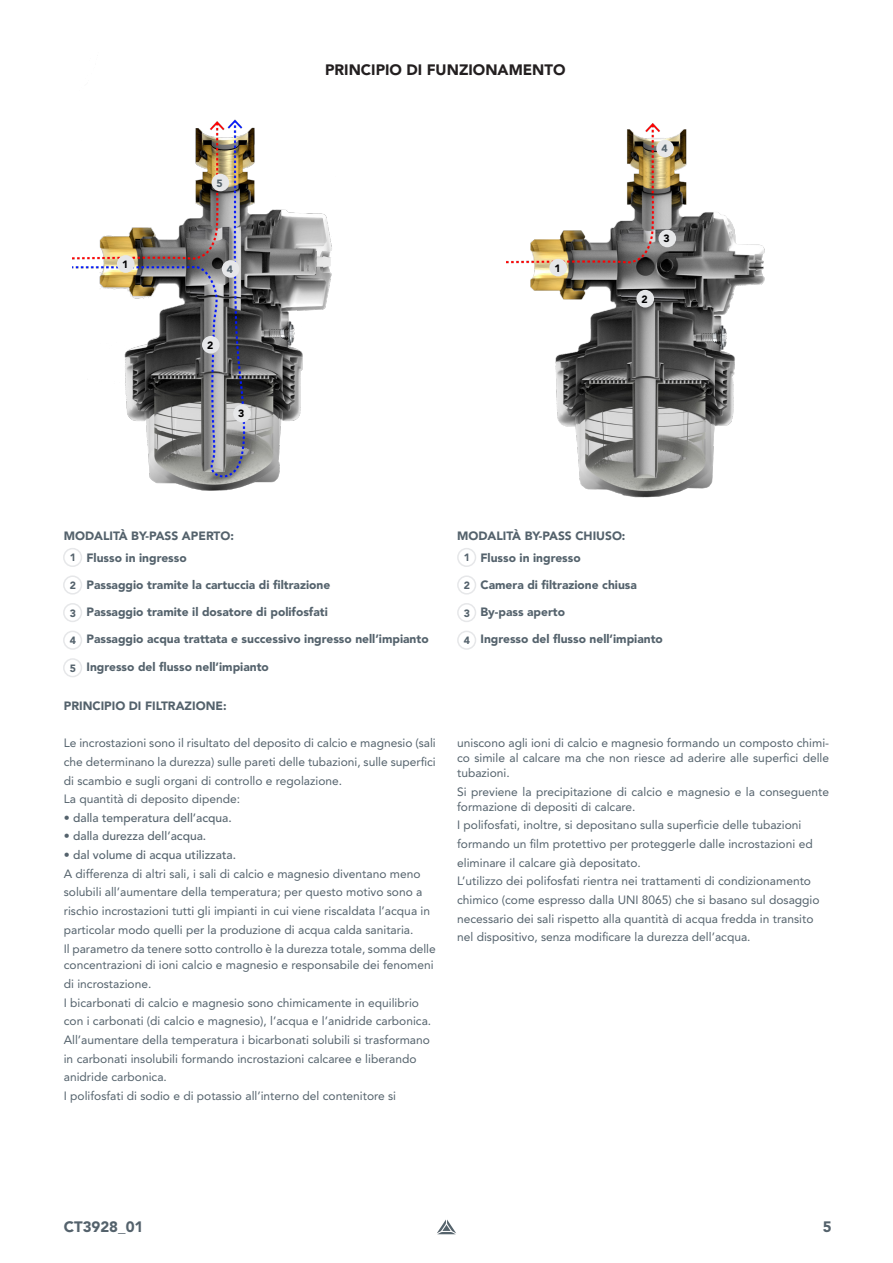
<style>
.page{position:relative;width:893px;height:1263px;background:#fff}
.page>*{position:absolute;margin:0;border:0;box-sizing:border-box;transform-origin:0 0}
.t1{font:900 15px "Avenir LT Pro";color:#231f20}
.t2{font:900 15px "Avenir LT Pro";color:#54626c}
.t3{font:12px/15px "Avenir LT Pro";color:#54626c}
.t4{font:900 12px "Avenir LT Pro";color:#54626c}
.t5{font:500 12px "Avenir LT Pro";color:#54626c}
.t6{font:900 10.5px "Avenir LT Pro";color:#54626c}
.t7{font:900 10.5px "Avenir LT Pro";color:#000001}
</style>
<div class="page">
<svg style="left:437px;top:1219px;width:19px;height:15px"></svg>
<div style="left:63px;top:548px;width:19px;height:19px;border:2px solid #e6e7e9;border-radius:50%"></div>
<div style="left:63px;top:575px;width:19px;height:20px;border:2px solid #e6e7e9;border-radius:50%"></div>
<div style="left:63px;top:603px;width:19px;height:19px;border:2px solid #e6e7e9;border-radius:50%"></div>
<div style="left:63px;top:631px;width:19px;height:19px;border:2px solid #e6e7e9;border-radius:50%"></div>
<div style="left:63px;top:658px;width:19px;height:19px;border:2px solid #e6e7e9;border-radius:50%"></div>
<img style="left:73px;top:119px;width:259px;height:372px">
<div style="left:117px;top:255px;width:18px;height:18px;background:#e6e7e9;border-radius:50%"></div>
<div style="left:202px;top:336px;width:18px;height:18px;background:#e6e7e9;border-radius:50%"></div>
<div style="left:233px;top:405px;width:18px;height:17px;background:#e6e7e9;border-radius:50%"></div>
<div style="left:222px;top:260px;width:17px;height:18px;background:#e6e7e9;border-radius:50%"></div>
<div style="left:212px;top:174px;width:17px;height:17px;background:#e6e7e9;border-radius:50%"></div>
<div style="left:457px;top:548px;width:19px;height:19px;border:2px solid #e6e7e9;border-radius:50%"></div>
<div style="left:457px;top:575px;width:19px;height:20px;border:2px solid #e6e7e9;border-radius:50%"></div>
<div style="left:457px;top:603px;width:19px;height:19px;border:2px solid #e6e7e9;border-radius:50%"></div>
<div style="left:457px;top:631px;width:19px;height:19px;border:2px solid #e6e7e9;border-radius:50%"></div>
<img style="left:506px;top:123px;width:259px;height:375px">
<div style="left:549px;top:259px;width:18px;height:17px;background:#e6e7e9;border-radius:50%"></div>
<div style="left:636px;top:290px;width:18px;height:17px;background:#e6e7e9;border-radius:50%"></div>
<div style="left:658px;top:230px;width:18px;height:17px;background:#e6e7e9;border-radius:50%"></div>
<div style="left:656px;top:140px;width:18px;height:17px;background:#e6e7e9;border-radius:50%"></div>
<p class="t7" style="left:122px;top:258px;width:8px">1</p>
<p class="t6" style="left:217px;top:176px;width:8px">5</p>
<p class="t6" style="left:227px;top:263px;width:8px">4</p>
<p class="t7" style="left:207px;top:339px;width:8px">2</p>
<p class="t7" style="left:238px;top:407px;width:8px">3</p>
<p class="t1" style="left:325px;top:61px;width:242px">PRINCIPIO DI FUNZIONAMENTO</p>
<p class="t7" style="left:554px;top:262px;width:8px">1</p>
<p class="t6" style="left:661px;top:142px;width:8px">4</p>
<p class="t7" style="left:664px;top:232px;width:8px">3</p>
<p class="t7" style="left:641px;top:293px;width:8px">2</p>
<p class="t4" style="left:64px;top:529px;width:172px">MODALITÀ BY-PASS APERTO:</p>
<p class="t4" style="left:457px;top:529px;width:170px">MODALITÀ BY-PASS CHIUSO:</p>
<p class="t6" style="left:70px;top:551px;width:8px">1</p>
<p class="t6" style="left:70px;top:579px;width:8px">2</p>
<p class="t6" style="left:70px;top:606px;width:8px">3</p>
<p class="t6" style="left:70px;top:634px;width:8px">4</p>
<p class="t6" style="left:70px;top:662px;width:8px">5</p>
<p class="t4" style="left:86px;top:550px;width:102px">Flusso in ingresso</p>
<p class="t4" style="left:86px;top:578px;width:245px">Passaggio tramite la cartuccia di filtrazione</p>
<p class="t4" style="left:86px;top:605px;width:243px">Passaggio tramite il dosatore di polifosfati</p>
<p class="t4" style="left:86px;top:632px;width:344px">Passaggio acqua trattata e successivo ingresso nell’impianto</p>
<p class="t4" style="left:86px;top:659px;width:184px">Ingresso del flusso nell’impianto</p>
<p class="t4" style="left:64px;top:698px;width:164px">PRINCIPIO DI FILTRAZIONE:</p>
<p class="t3" style="left:64px;top:735px;width:374px">Le incrostazioni sono il risultato del deposito di calcio e magnesio (sali</p>
<p class="t3" style="left:64px;top:754px;width:374px">che determinano la durezza) sulle pareti delle tubazioni, sulle superfici</p>
<p class="t3" style="left:64px;top:773px;width:280px">di scambio e sugli organi di controllo e regolazione.</p>
<p class="t3" style="left:64px;top:791px;width:178px">La quantità di deposito dipende:</p>
<p class="t5" style="left:64px;top:810px;width:170px">• dalla temperatura dell’acqua.</p>
<p class="t5" style="left:64px;top:829px;width:144px">• dalla durezza dell’acqua.</p>
<p class="t5" style="left:64px;top:848px;width:174px">• dal volume di acqua utilizzata.</p>
<p class="t3" style="left:64px;top:866px;width:358px">A differenza di altri sali, i sali di calcio e magnesio diventano meno</p>
<p class="t3" style="left:64px;top:885px;width:360px">solubili all’aumentare della temperatura; per questo motivo sono a</p>
<p class="t3" style="left:64px;top:903px;width:368px">rischio incrostazioni tutti gli impianti in cui viene riscaldata l’acqua in</p>
<p class="t3" style="left:64px;top:922px;width:351px">particolar modo quelli per la produzione di acqua calda sanitaria.</p>
<p class="t3" style="left:64px;top:940px;width:374px;line-height:16.5px">Il parametro da tenere sotto controllo è la durezza totale, somma delle concentrazioni di ioni calcio e magnesio e responsabile dei fenomeni</p>
<p class="t3" style="left:64px;top:976px;width:89px">di incrostazione.</p>
<p class="t3" style="left:64px;top:995px;width:357px">I bicarbonati di calcio e magnesio sono chimicamente in equilibrio</p>
<p class="t3" style="left:64px;top:1014px;width:369px">con i carbonati (di calcio e magnesio), l’acqua e l’anidride carbonica.</p>
<p class="t3" style="left:64px;top:1032px;width:368px">All’aumentare della temperatura i bicarbonati solubili si trasformano</p>
<p class="t3" style="left:64px;top:1051px;width:354px">in carbonati insolubili formando incrostazioni calcaree e liberando</p>
<p class="t3" style="left:64px;top:1070px;width:105px">anidride carbonica.</p>
<p class="t3" style="left:64px;top:1088px;width:334px">I polifosfati di sodio e di potassio all’interno del contenitore si</p>
<p class="t6" style="left:464px;top:551px;width:8px">1</p>
<p class="t6" style="left:464px;top:579px;width:8px">2</p>
<p class="t6" style="left:464px;top:606px;width:8px">3</p>
<p class="t6" style="left:464px;top:634px;width:8px">4</p>
<p class="t4" style="left:480px;top:550px;width:102px">Flusso in ingresso</p>
<p class="t4" style="left:480px;top:578px;width:158px">Camera di filtrazione chiusa</p>
<p class="t4" style="left:480px;top:605px;width:86px">By-pass aperto</p>
<p class="t4" style="left:480px;top:632px;width:184px">Ingresso del flusso nell’impianto</p>
<p class="t3" style="left:457px;top:735px;width:374px;text-align:justify">uniscono agli ioni di calcio e magnesio formando un composto chimi&shy;co simile al calcare ma che non riesce ad aderire alle superfici delle tubazioni.</p>
<p class="t3" style="left:457px;top:784px;width:374px">Si previene la precipitazione di calcio e magnesio e la conseguente formazione di depositi di calcare.</p>
<p class="t3" style="left:457px;top:818px;width:346px">I polifosfati, inoltre, si depositano sulla superficie delle tubazioni</p>
<p class="t3" style="left:457px;top:836px;width:357px">formando un film protettivo per proteggerle dalle incrostazioni ed</p>
<p class="t3" style="left:457px;top:855px;width:185px">eliminare il calcare già depositato.</p>
<p class="t3" style="left:457px;top:873px;width:355px">L’utilizzo dei polifosfati rientra nei trattamenti di condizionamento</p>
<p class="t3" style="left:457px;top:892px;width:364px">chimico (come espresso dalla UNI 8065) che si basano sul dosaggio</p>
<p class="t3" style="left:457px;top:911px;width:358px">necessario dei sali rispetto alla quantità di acqua fredda in transito</p>
<p class="t3" style="left:457px;top:929px;width:295px">nel dispositivo, senza modificare la durezza dell’acqua.</p>
<p class="t2" style="left:64px;top:1218px;width:81px">CT3928_01</p>
<p class="t2" style="left:823px;top:1218px;width:10px">5</p>
</div>
